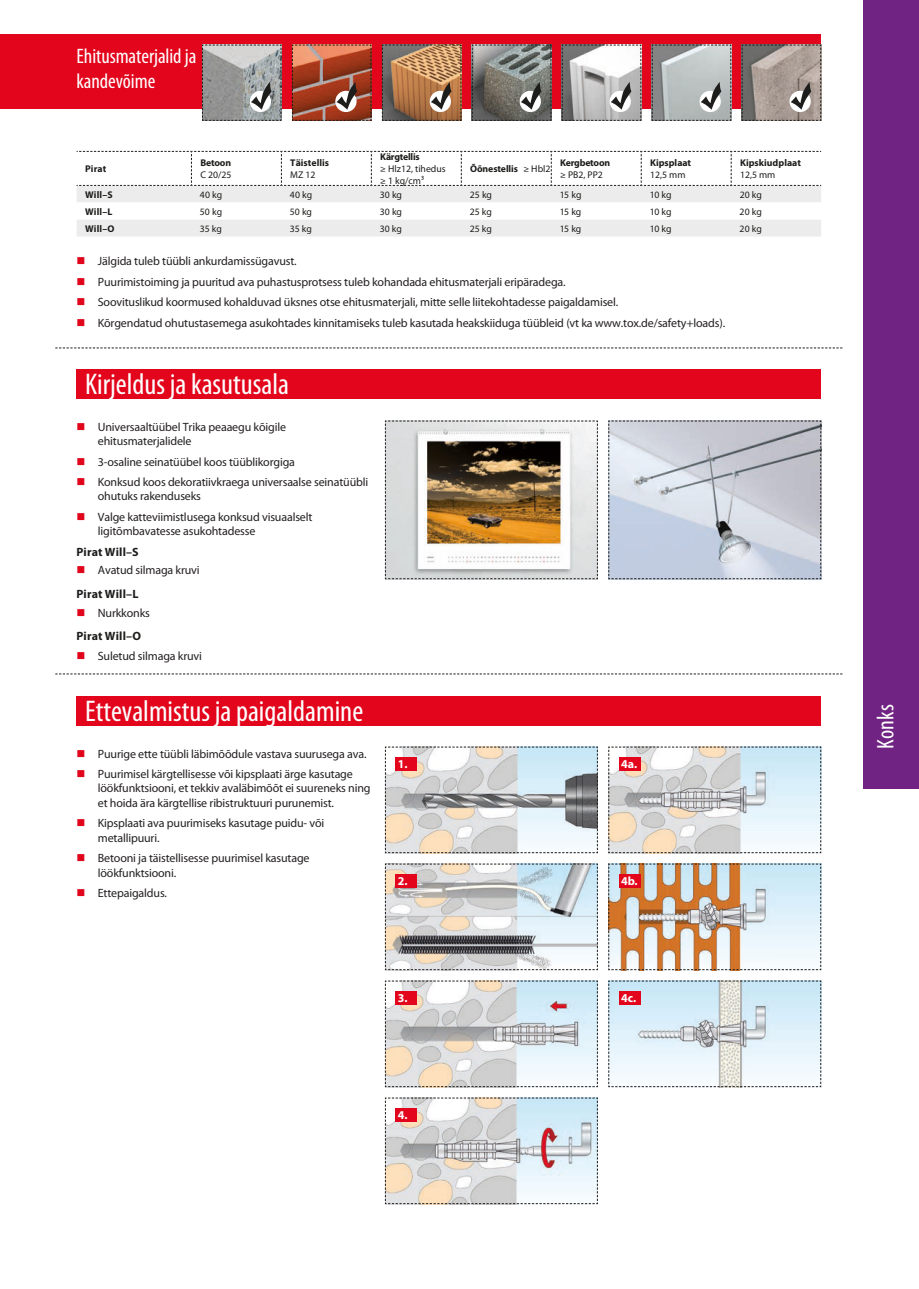
<style>
.page{position:relative;width:919px;height:1289px;background:#fff}
.page>*{position:absolute;margin:0;border:0;box-sizing:border-box;transform-origin:0 0}
.t1{font:condensed 30px "Myriad Pro";color:#fff}
.t2{font:condensed 24px "Myriad Pro";color:#fff}
.t3{font:condensed 21px/25.2px "Myriad Pro";letter-spacing:-.005em;color:#fff}
.t4{font:12px/14.4px "Myriad Pro";letter-spacing:-.015em;color:#231f20}
.t5{font:700 12px "Myriad Pro";letter-spacing:.01em;color:#1d1d1b}
.t6{font:700 12px "Myriad Pro";color:#fff}
.t7{font:9.75px/11.7px "Myriad Pro";letter-spacing:.005em;color:#1d1d1b}
.t8{font:700 9.75px "Myriad Pro";color:#1d1d1b}
.t9{font:700 9.75px "Myriad Pro";letter-spacing:-.025em;color:#1d1d1b}
.s1{font-weight:400}
.s2{color:#e1051b}
</style>
<div class="page">
<div style="left:0;top:34px;width:13px;height:74px;background:#e2051b"></div>
<div style="left:13px;top:34px;width:808px;height:74px;background:#e2051b"></div>
<div style="left:863px;top:0;width:55px;height:788px;background:#702382"></div>
<img style="left:384px;top:420px;width:214px;height:159px">
<svg style="left:608px;top:420px;width:213px;height:159px;background:#c6cbd7"></svg>
<svg style="left:55px;top:347px;width:787px;height:1px"></svg>
<svg style="left:55px;top:673px;width:787px;height:1px"></svg>
<div style="left:77px;top:369px;width:744px;height:30px;background:#e2051b"></div>
<div style="left:77px;top:695px;width:744px;height:30px;background:#e2051b"></div>
<svg style="left:202px;top:44px;width:80px;height:77px;background:#9fa1a1"></svg>
<img style="left:291px;top:44px;width:81px;height:77px">
<svg style="left:77px;top:151px;width:744px;height:85px"></svg>
<svg style="left:608px;top:746px;width:213px;height:107px;background:#d8dcdd"></svg>
<svg style="left:608px;top:863px;width:213px;height:107px;background:#d2c5b8"></svg>
<svg style="left:608px;top:980px;width:213px;height:107px"></svg>
<svg style="left:384px;top:746px;width:214px;height:107px;background:#cccfcf"></svg>
<svg style="left:384px;top:863px;width:214px;height:107px;background:#c7caca"></svg>
<svg style="left:384px;top:980px;width:214px;height:107px;background:#d6d9da"></svg>
<svg style="left:384px;top:1097px;width:214px;height:107px;background:#d7d8d9"></svg>
<div style="left:395px;top:757px;width:22px;height:14px;background:#e2051b"></div>
<div style="left:395px;top:874px;width:22px;height:14px;background:#e2051b"></div>
<div style="left:395px;top:991px;width:22px;height:14px;background:#e2051b"></div>
<div style="left:395px;top:1108px;width:22px;height:14px;background:#e2051b"></div>
<div style="left:619px;top:757px;width:21px;height:14px;background:#e2051b"></div>
<div style="left:619px;top:874px;width:21px;height:14px;background:#e2051b"></div>
<div style="left:619px;top:991px;width:21px;height:14px;background:#e2051b"></div>
<svg style="left:651px;top:44px;width:80px;height:77px;background:#acb0b0"></svg>
<svg style="left:381px;top:44px;width:80px;height:77px;background:#a57c5b"></svg>
<svg style="left:471px;top:44px;width:80px;height:77px;background:#787a75"></svg>
<svg style="left:741px;top:44px;width:80px;height:77px;background:#9b918c"></svg>
<svg style="left:561px;top:44px;width:80px;height:77px;background:#b8b8b8"></svg>
<h3 class="t3" style="left:77px;top:43px;width:121px">Ehitusmaterjalid ja kandevõime</h3>
<p class="t8" style="left:85px;top:162px;width:23px">Pirat</p>
<p class="t8" style="left:200px;top:156px;width:32px">Betoon</p>
<p class="t7" style="left:200px;top:169px;width:33px">C 20/25</p>
<p class="t8" style="left:290px;top:156px;width:40px">Täistellis</p>
<p class="t7" style="left:290px;top:169px;width:27px">MZ 12</p>
<p class="t9" style="left:380px;top:151px;width:41px">Kärgtellis</p>
<p class="t7" style="left:380px;top:163px;width:67px">≥ Hlz12, tihedus ≥ 1 kg/cm3</p>
<p class="t8" style="left:470px;top:162px;width:82px">Õõnestellis <span class="s1">≥ Hbl2</span></p>
<p class="t9" style="left:560px;top:156px;width:51px">Kergbetoon</p>
<p class="t7" style="left:560px;top:169px;width:44px">≥ PB2, PP2</p>
<p class="t8" style="left:650px;top:156px;width:43px">Kipsplaat</p>
<p class="t7" style="left:650px;top:169px;width:37px">12,5 mm</p>
<p class="t8" style="left:740px;top:156px;width:62px">Kipskiudplaat</p>
<p class="t7" style="left:740px;top:169px;width:37px">12,5 mm</p>
<p class="t8" style="left:85px;top:188px;width:29px">Will–S</p>
<p class="t7" style="left:200px;top:188px;width:24px">40 kg</p>
<p class="t7" style="left:290px;top:188px;width:24px">40 kg</p>
<p class="t7" style="left:380px;top:188px;width:24px">30 kg</p>
<p class="t7" style="left:470px;top:188px;width:24px">25 kg</p>
<p class="t7" style="left:559px;top:188px;width:23px">15 kg</p>
<p class="t7" style="left:649px;top:188px;width:23px">10 kg</p>
<p class="t7" style="left:739px;top:188px;width:24px">20 kg</p>
<p class="t8" style="left:85px;top:205px;width:29px">Will–L</p>
<p class="t7" style="left:200px;top:205px;width:24px">50 kg</p>
<p class="t7" style="left:290px;top:205px;width:24px">50 kg</p>
<p class="t7" style="left:380px;top:205px;width:24px">30 kg</p>
<p class="t7" style="left:470px;top:205px;width:24px">25 kg</p>
<p class="t7" style="left:559px;top:205px;width:23px">15 kg</p>
<p class="t7" style="left:649px;top:205px;width:23px">10 kg</p>
<p class="t7" style="left:739px;top:205px;width:24px">20 kg</p>
<p class="t8" style="left:85px;top:222px;width:31px">Will–O</p>
<p class="t7" style="left:200px;top:222px;width:24px">35 kg</p>
<p class="t7" style="left:290px;top:222px;width:24px">35 kg</p>
<p class="t7" style="left:380px;top:222px;width:24px">30 kg</p>
<p class="t7" style="left:469px;top:222px;width:24px">25 kg</p>
<p class="t7" style="left:559px;top:222px;width:23px">15 kg</p>
<p class="t7" style="left:649px;top:222px;width:23px">10 kg</p>
<p class="t7" style="left:739px;top:222px;width:24px">20 kg</p>
<p class="t4" style="left:77px;top:254px;width:222px"><span class="s2">■</span> Jälgida tuleb tüübli ankurdamissügavust.</p>
<p class="t4" style="left:77px;top:274px;width:490px"><span class="s2">■</span> Puurimistoiming ja puuritud ava puhastusprotsess tuleb kohandada ehitusmaterjali eripäradega.</p>
<p class="t4" style="left:77px;top:295px;width:543px"><span class="s2">■</span> Soovituslikud koormused kohalduvad üksnes otse ehitusmaterjali, mitte selle liitekohtadesse paigaldamisel.</p>
<p class="t4" style="left:77px;top:315px;width:650px"><span class="s2">■</span> Kõrgendatud ohutustasemega asukohtades kinnitamiseks tuleb kasutada heakskiiduga tüübleid (vt ka www.tox.de/safety+loads).</p>
<h1 class="t1" style="left:85px;top:366px;width:205px">Kirjeldus ja kasutusala</h1>
<p class="t4" style="left:98px;top:419px;width:190px;text-indent:-21px"><span class="s2">■</span> Universaaltüübel Trika peaaegu kõigile ehitusmaterjalidele</p>
<p class="t4" style="left:77px;top:454px;width:220px"><span class="s2">■</span> 3-osaline seinatüübel koos tüüblikorgiga</p>
<p class="t4" style="left:98px;top:474px;width:272px;text-indent:-21px"><span class="s2">■</span> Konksud koos dekoratiivkraega universaalse seinatüübli ohutuks rakenduseks</p>
<p class="t4" style="left:98px;top:509px;width:216px;text-indent:-21px"><span class="s2">■</span> Valge katteviimistlusega konksud visuaalselt ligitõmbavatesse asukohtadesse</p>
<p class="t5" style="left:77px;top:544px;width:64px">Pirat Will–S</p>
<p class="t5" style="left:77px;top:586px;width:63px">Pirat Will–L</p>
<p class="t5" style="left:77px;top:627px;width:66px">Pirat Will–O</p>
<p class="t4" style="left:77px;top:562px;width:125px"><span class="s2">■</span> Avatud silmaga kruvi</p>
<p class="t4" style="left:77px;top:605px;width:75px"><span class="s2">■</span> Nurkkonks</p>
<p class="t4" style="left:77px;top:648px;width:127px"><span class="s2">■</span> Suletud silmaga kruvi</p>
<h1 class="t1" style="left:85px;top:692px;width:279px">Ettevalmistus ja paigaldamine</h1>
<p class="t4" style="left:77px;top:746px;width:291px"><span class="s2">■</span> Puurige ette tüübli läbimõõdule vastava suurusega ava.</p>
<p class="t4" style="left:98px;top:766px;width:274px;text-indent:-21px"><span class="s2">■</span> Puurimisel kärgtellisesse või kipsplaati ärge kasutage löökfunktsiooni, et tekkiv avaläbimõõt ei suureneks ning et hoida ära kärgtellise ribistruktuuri purunemist.</p>
<p class="t4" style="left:98px;top:815px;width:228px;text-indent:-21px"><span class="s2">■</span> Kipsplaati ava puurimiseks kasutage puidu- või metallipuuri.</p>
<p class="t4" style="left:98px;top:850px;width:213px;text-indent:-21px"><span class="s2">■</span> Betooni ja täistellisesse puurimisel kasutage löökfunktsiooni.</p>
<p class="t4" style="left:77px;top:885px;width:92px"><span class="s2">■</span> Ettepaigaldus.</p>
<p class="t6" style="left:398px;top:756px;width:11px">1.</p>
<p class="t6" style="left:398px;top:873px;width:11px">2.</p>
<p class="t6" style="left:398px;top:990px;width:11px">3.</p>
<p class="t6" style="left:398px;top:1107px;width:11px">4.</p>
<p class="t6" style="left:621px;top:756px;width:18px">4a.</p>
<p class="t6" style="left:621px;top:873px;width:18px">4b.</p>
<p class="t6" style="left:621px;top:990px;width:17px">4c.</p>
<h2 class="t2" style="left:870px;top:748px;width:46px;rotate:-90deg">Konks</h2>
</div>
